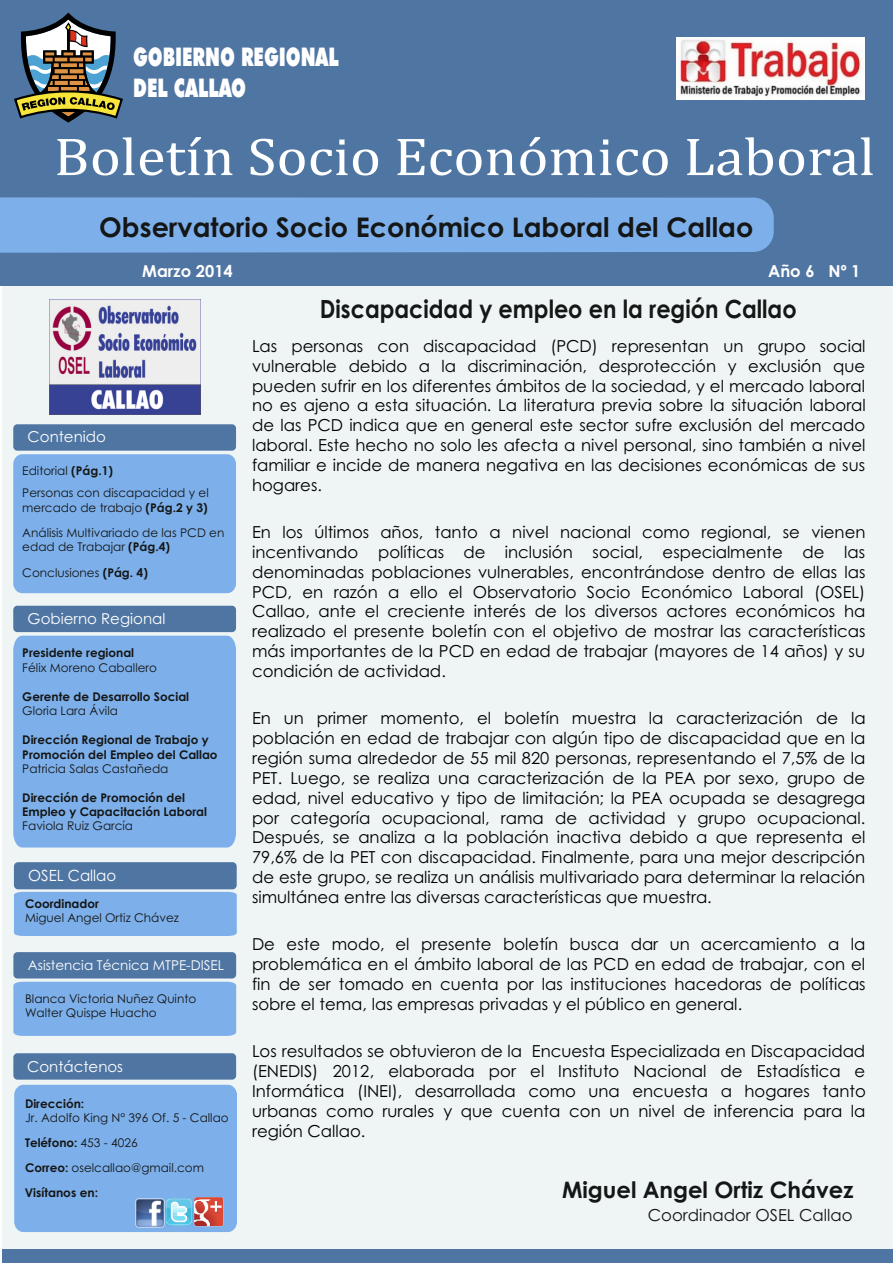
<style>
.page{position:relative;width:893px;height:1263px;background:#fff}
.page>*{position:absolute;margin:0;border:0;box-sizing:border-box;transform-origin:0 0}
.t1{font:54px "Cambria";color:#fff;scale:1.09 1}
.t2{font:700 27px "Century Gothic";color:#151616}
.t3{font:900 25.8px/30.9px "Futura BT";color:#fff;scale:.68 1}
.t4{font:700 25.05px "Century Gothic";color:#151616;scale:.89 1}
.t5{font:700 22.65px "Century Gothic";color:#151616}
.t6{font:16.5px/19.8px "Century Gothic";color:#000;text-align:justify}
.t7{font:16.5px "Century Gothic";color:#151616}
.t8{font:700 16.5px "Century Gothic";color:#fff}
.t9{font:15.45px "Century Gothic";color:#fff}
.t10{font:15px "Century Gothic";color:#fff}
.t11{font:13.5px "Century Gothic";color:#fff}
.t12{font:700 12.15px "Century Gothic";color:#151616}
.t13{font:12px/25.2px "Century Gothic";color:#151616}
.t14{font:700 12px/14.5px "Century Gothic";color:#151616}
.s1{font-weight:700}
</style>
<div class="page">
<div style="left:2px;top:2px;width:891px;height:1261px;background:#eff4f5"></div>
<div style="left:0;top:0;width:893px;height:285px;background:#4f75a3"></div>
<div style="left:0;top:197px;width:774px;height:56px;background:#7db0eb"></div>
<div style="left:13px;top:424px;width:223px;height:27px;background:#4f75a3;border-radius:4px"></div>
<div style="left:13px;top:454px;width:223px;height:139px;background:#7db0eb;border-radius:9px"></div>
<div style="left:2px;top:1248px;width:891px;height:15px;background:#4f75a3"></div>
<div style="left:14px;top:892px;width:223px;height:44px;background:#7db0eb"></div>
<div style="left:14px;top:862px;width:223px;height:27px;background:#4f75a3;border-radius:4px"></div>
<div style="left:13px;top:982px;width:223px;height:54px;background:#7db0eb"></div>
<div style="left:13px;top:952px;width:223px;height:26px;background:#4f75a3;border-radius:4px"></div>
<div style="left:14px;top:1085px;width:223px;height:147px;background:#7db0eb;border-radius:10px"></div>
<div style="left:13px;top:1053px;width:223px;height:27px;background:#4f75a3;border-radius:4px"></div>
<img style="left:677px;top:37px;width:187px;height:63px">
<svg style="left:14px;top:13px;width:109px;height:110px"></svg>
<img style="left:49px;top:300px;width:151px;height:114px">
<div style="left:13px;top:606px;width:223px;height:26px;background:#4f75a3;border-radius:4px"></div>
<div style="left:13px;top:636px;width:223px;height:211px;background:#7db0eb"></div>
<svg style="left:164px;top:1198px;width:29px;height:28px"></svg>
<img style="left:136px;top:1198px;width:28px;height:29px">
<img style="left:194px;top:1197px;width:30px;height:30px">
<h3 class="t3" style="left:133px;top:44px;width:304px">GOBIERNO REGIONAL<br>DEL CALLAO</h3>
<h1 class="t1" style="left:54px;top:133px;width:755px">Boletín Socio Económico Laboral</h1>
<h2 class="t2" style="left:99px;top:216px;width:655px">Observatorio Socio Económico Laboral del Callao</h2>
<p class="t8" style="left:142px;top:265px;width:92px">Marzo 2014</p>
<p class="t8" style="left:768px;top:265px;width:94px">Año 6 Nº 1</p>
<p class="t10" style="left:28px;top:431px;width:80px">Contenido</p>
<p class="t13" style="left:22px;top:461px;width:188px;line-height:21.6px">Editorial <span class="s1">(Pág.1)<br></span>Personas con discapacidad y el</p>
<p class="t13" style="left:22px;top:496px;width:204px">mercado de trabajo <span class="s1">(Pág.2 y 3)<br></span>Análisis Multivariado de las PCD en</p>
<p class="t13" style="left:22px;top:535px;width:149px">edad de Trabajar <span class="s1">(Pág.4)<br></span>Conclusiones <span class="s1">(Pág. 4)</span></p>
<p class="t10" style="left:28px;top:612px;width:139px">Gobierno Regional</p>
<p class="t14" style="left:22px;top:647px;width:113px">Presidente regional</p>
<p class="t13" style="left:22px;top:656px;width:136px">Félix Moreno Caballero</p>
<p class="t14" style="left:22px;top:690px;width:168px">Gerente de Desarrollo Social</p>
<p class="t13" style="left:22px;top:699px;width:97px">Gloria Lara Ávila</p>
<p class="t14" style="left:22px;top:733px;width:197px">Dirección Regional de Trabajo y<br>Promoción del Empleo del Callao</p>
<p class="t13" style="left:22px;top:757px;width:148px">Patricia Salas Castañeda</p>
<p class="t14" style="left:22px;top:791px;width:186px">Dirección de Promoción del<br>Empleo y Capacitación Laboral</p>
<p class="t13" style="left:22px;top:814px;width:112px">Faviola Ruiz García</p>
<p class="t9" style="left:28px;top:869px;width:90px">OSEL Callao</p>
<p class="t14" style="left:25px;top:898px;width:75px">Coordinador</p>
<p class="t13" style="left:25px;top:906px;width:155px">Miguel Angel Ortiz Chávez</p>
<p class="t11" style="left:28px;top:960px;width:198px">Asistencia Técnica MTPE-DISEL</p>
<p class="t13" style="left:25px;top:992px;width:173px;line-height:14.1px">Blanca Victoria Nuñez Quinto<br>Walter Quispe Huacho</p>
<p class="t10" style="left:27px;top:1061px;width:97px">Contáctenos</p>
<p class="t14" style="left:25px;top:1097px;width:61px">Dirección:</p>
<p class="t13" style="left:25px;top:1106px;width:205px">Jr. Adolfo King N° 396 Of. 5 - Callao<br><span class="s1">Teléfono:</span> 453 - 4026<br><span class="s1">Correo:</span> oselcallao@gmail.com</p>
<p class="t12" style="left:25px;top:1187px;width:75px">Visítanos en:</p>
<h3 class="t4" style="left:320px;top:300px;width:537px">Discapacidad y empleo en la región Callao</h3>
<p class="t6" style="left:252px;top:337px;width:615px">Las personas con discapacidad (PCD) representan un grupo social vulnerable debido a la discriminación, desprotección y exclusión que pueden sufrir en los diferentes ámbitos de la sociedad, y el mercado laboral no es ajeno a esta situación. La literatura previa sobre la situación laboral de las PCD indica que en general este sector sufre exclusión del mercado laboral. Este hecho no solo les afecta a nivel personal, sino también a nivel familiar e incide de manera negativa en las decisiones económicas de sus hogares.</p>
<p class="t6" style="left:252px;top:524px;width:615px">En los últimos años, tanto a nivel nacional como regional, se vienen incentivando políticas de inclusión social, especialmente de las denominadas poblaciones vulnerables, encontrándose dentro de ellas las PCD, en razón a ello el Observatorio Socio Económico Laboral (OSEL)<br>Callao, ante el creciente interés de los diversos actores económicos ha realizado el presente boletín con el objetivo de mostrar las características más importantes de la PCD en edad de trabajar (mayores de 14 años) y su condición de actividad.</p>
<p class="t6" style="left:252px;top:710px;width:615px">En un primer momento, el boletín muestra la caracterización de la población en edad de trabajar con algún tipo de discapacidad que en la región suma alrededor de 55 mil 820 personas, representando el 7,5% de la PET. Luego, se realiza una caracterización de la PEA por sexo, grupo de edad, nivel educativo y tipo de limitación; la PEA ocupada se desagrega por categoría ocupacional, rama de actividad y grupo ocupacional.<br>Después, se analiza a la población inactiva debido a que representa el 79,6% de la PET con discapacidad. Finalmente, para una mejor descripción de este grupo, se realiza un análisis multivariado para determinar la relación simultánea entre las diversas características que muestra.</p>
<p class="t6" style="left:252px;top:936px;width:615px">De este modo, el presente boletín busca dar un acercamiento a la problemática en el ámbito laboral de las PCD en edad de trabajar, con el fin de ser tomado en cuenta por las instituciones hacedoras de políticas sobre el tema, las empresas privadas y el público en general.</p>
<p class="t6" style="left:252px;top:1043px;width:615px">Los resultados se obtuvieron de la Encuesta Especializada en Discapacidad (ENEDIS) 2012, elaborada por el Instituto Nacional de Estadística e Informática (INEI), desarrollada como una encuesta a hogares tanto urbanas como rurales y que cuenta con un nivel de inferencia para la región Callao.</p>
<h3 class="t5" style="left:562px;top:1181px;width:293px">Miguel Angel Ortiz Chávez</h3>
<p class="t7" style="left:648px;top:1209px;width:206px">Coordinador OSEL Callao</p>
</div>
